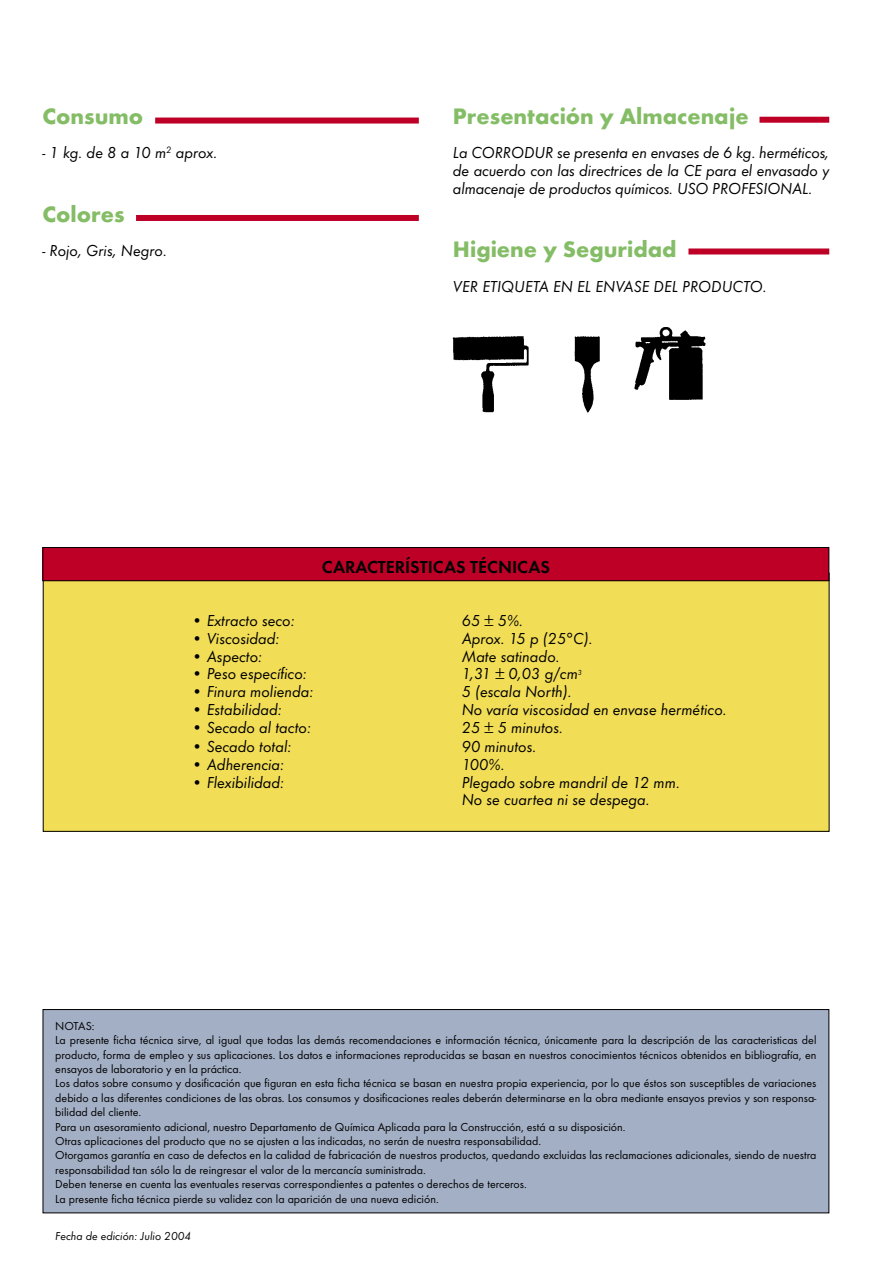
<style>
.page{position:relative;width:893px;height:1263px;background:#fff}
.page>*{position:absolute;margin:0;border:0;box-sizing:border-box;transform-origin:0 0}
.t1{font:700 23.25px "Futura T";color:#84bd66}
.t2{font:600 18px "Futura T";color:#000}
.t3{font:italic 16.5px/17.7px "Futura T";color:#000;text-align:justify}
.t4{font:12px/14.4px "Futura T";color:#000}
.t5{font:italic 12px "Futura T";color:#000}
</style>
<div class="page">
<div style="left:43px;top:1009px;width:786px;height:204px;background:#a3afc4"></div>
<div style="left:43px;top:1009px;width:786px;height:204px;border:1px solid #000"></div>
<div style="left:155px;top:118px;width:264px;height:6px;background:#be0027"></div>
<div style="left:136px;top:215px;width:283px;height:6px;background:#be0027"></div>
<div style="left:688px;top:248px;width:141px;height:6px;background:#be0027"></div>
<div style="left:759px;top:117px;width:70px;height:6px;background:#be0027"></div>
<img style="left:453px;top:327px;width:252px;height:85px">
<div style="left:43px;top:573px;width:786px;height:258px;background:#f2dd57"></div>
<div style="left:43px;top:547px;width:786px;height:34px;background:#be0027"></div>
<div style="left:43px;top:547px;width:786px;height:34px;border:1px solid #000"></div>
<h1 class="t1" style="left:43px;top:102px;width:102px">Consumo</h1>
<h3 class="t3" style="left:43px;top:144px;width:176px">- 1 kg. de 8 a 10 m<sup>2</sup> aprox.</h3>
<h1 class="t1" style="left:43px;top:200px;width:84px">Colores</h1>
<h3 class="t3" style="left:43px;top:242px;width:126px">- Rojo, Gris, Negro.</h3>
<h1 class="t1" style="left:453px;top:102px;width:297px">Presentación y Almacenaje</h1>
<h3 class="t3" style="left:453px;top:144px;width:378px">La CORRODUR se presenta en envases de 6 kg. herméticos, de acuerdo con las directrices de la CE para el envasado y almacenaje de productos químicos. USO PROFESIONAL.</h3>
<h1 class="t1" style="left:453px;top:236px;width:225px">Higiene y Seguridad</h1>
<h3 class="t3" style="left:453px;top:277px;width:315px">VER ETIQUETA EN EL ENVASE DEL PRODUCTO.</h3>
<h2 class="t2" style="left:322px;top:556px;width:230px">CARACTERÍSTICAS TÉCNICAS</h2>
<h3 class="t3" style="left:192px;top:612px;width:105px">• Extracto seco:</h3>
<h3 class="t3" style="left:462px;top:612px;width:63px">65 ± 5%.</h3>
<h3 class="t3" style="left:192px;top:630px;width:89px">• Viscosidad:</h3>
<h3 class="t3" style="left:462px;top:630px;width:132px">Aprox. 15 p (25°C).</h3>
<h3 class="t3" style="left:192px;top:647px;width:72px">• Aspecto:</h3>
<h3 class="t3" style="left:462px;top:647px;width:100px">Mate satinado.</h3>
<h3 class="t3" style="left:192px;top:665px;width:117px">• Peso específico:</h3>
<h3 class="t3" style="left:462px;top:665px;width:122px">1,31 ± 0,03 g/cm<sup>3</sup></h3>
<h3 class="t3" style="left:192px;top:683px;width:123px">• Finura molienda:</h3>
<h3 class="t3" style="left:462px;top:683px;width:112px">5 (escala North).</h3>
<h3 class="t3" style="left:192px;top:700px;width:92px">• Estabilidad:</h3>
<h3 class="t3" style="left:462px;top:700px;width:267px">No varía viscosidad en envase hermético.</h3>
<h3 class="t3" style="left:192px;top:718px;width:121px">• Secado al tacto:</h3>
<h3 class="t3" style="left:462px;top:718px;width:103px">25 ± 5 minutos.</h3>
<h3 class="t3" style="left:192px;top:738px;width:101px">• Secado total:</h3>
<h3 class="t3" style="left:462px;top:738px;width:76px">90 minutos.</h3>
<h3 class="t3" style="left:192px;top:756px;width:94px">• Adherencia:</h3>
<h3 class="t3" style="left:462px;top:756px;width:44px">100%.</h3>
<h3 class="t3" style="left:192px;top:773px;width:94px">• Flexibilidad:</h3>
<h3 class="t3" style="left:462px;top:773px;width:220px">Plegado sobre mandril de 12 mm.<br>No se cuartea ni se despega.</h3>
<p class="t4" style="left:55px;top:1018px;width:763px">NOTAS:<br>La presente ficha técnica sirve, al igual que todas las demás recomendaciones e información técnica, únicamente para la descripción de las caracteristicas del producto, forma de empleo y sus aplicaciones. Los datos e informaciones reproducidas se basan en nuestros conocimientos técnicos obtenidos en bibliografía, en ensayos de laboratorio y en la práctica.<br>Los datos sobre consumo y dosificación que figuran en esta ficha técnica se basan en nuestra propia experiencia, por lo que éstos son susceptibles de variaciones debido a las diferentes condiciones de las obras. Los consumos y dosificaciones reales deberán determinarse en la obra mediante ensayos previos y son responsa&shy;bilidad del cliente.<br>Para un asesoramiento adicional, nuestro Departamento de Química Aplicada para la Construcción, está a su disposición.<br>Otras aplicaciones del producto que no se ajusten a las indicadas, no serán de nuestra responsabilidad.<br>Otorgamos garantía en caso de defectos en la calidad de fabricación de nuestros productos, quedando excluidas las reclamaciones adicionales, siendo de nuestra responsabilidad tan sólo la de reingresar el valor de la mercancía suministrada.<br>Deben tenerse en cuenta las eventuales reservas correspondientes a patentes o derechos de terceros.<br>La presente ficha técnica pierde su validez con la aparición de una nueva edición.</p>
<p class="t5" style="left:55px;top:1229px;width:138px">Fecha de edición: Julio 2004</p>
</div>
